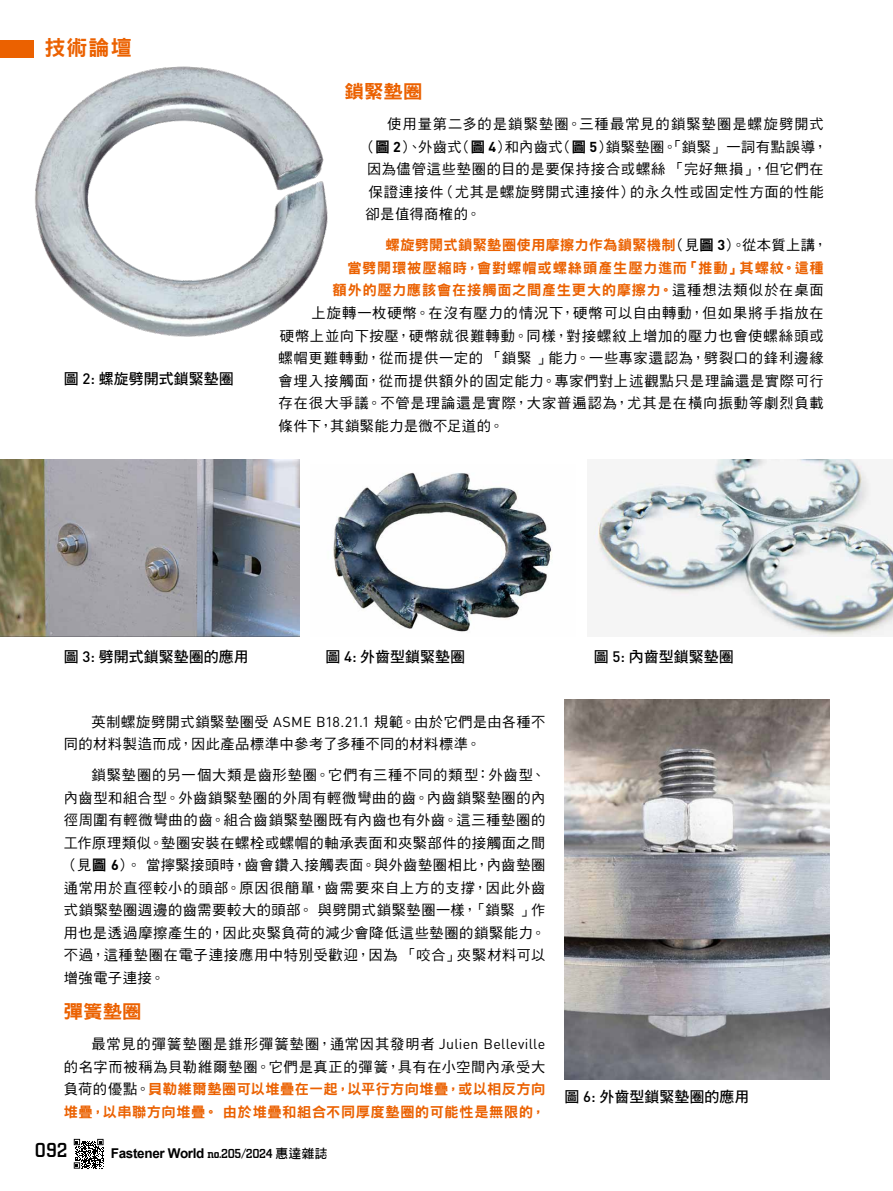
<style>
.page{position:relative;width:893px;height:1191px;background:#fff}
.page>*{position:absolute;margin:0;border:0;box-sizing:border-box;transform-origin:0 0}
.t1{font:21px "DF Hei Std W9";color:#eb6100}
.t2{font:500 21px "City D";color:#000}
.t3{font:18.6px "DF Hei Std W9";color:#eb6100;scale:1.05 1}
.t4{font:15px "DF Hei Std W7";color:#000}
.t5{font:14.25px/22.5px "DF Hei Std W5";letter-spacing:.05em;color:#000;text-align:justify}
.t6{font:14.25px/22.5px "DF Hei Std W9";letter-spacing:.04em;color:#eb6100;text-align:right}
.t7{font:14.25px/22.5px "DF Hei Std W5";letter-spacing:.03em;color:#000}
.t8{font:14.25px "DF Hei Std W5";letter-spacing:.075em;color:#000}
.t9{font:700 13.5px "Arial";letter-spacing:-.025em;color:#000}
.s1{font-family:"DIN Pro";font-weight:500}
.s2{font-family:"DF Hei Std W9"}
.s3{font-family:"DIN Pro";font-weight:700}
.s4{font-family:"DF Hei Std W5";color:#000}
.s5{color:#000}
.s6{font-family:"DIN Pro";font-weight:700;color:#000}
.s7{font-family:"DIN Pro"}
.s8{font-family:"City D";font-weight:500}
.s9{font-family:"DF Hei Std W7";font-weight:400;font-size:12.75px}
</style>
<div class="page">
<div style="left:0;top:40px;width:34px;height:17px;background:#eb6100"></div>
<svg style="left:74px;top:1138px;width:30px;height:30px"></svg>
<img style="left:1px;top:57px;width:327px;height:280px">
<img style="left:0;top:459px;width:299px;height:177px">
<img style="left:333px;top:472px;width:219px;height:160px">
<img style="left:593px;top:459px;width:300px;height:177px">
<img style="left:564px;top:699px;width:265px;height:380px">
<h1 class="t1" style="left:45px;top:36px;width:89px">技術論壇</h1>
<p class="t4" style="left:64px;top:370px;width:171px">圖 <span class="s1">2:</span> 螺旋劈開式鎖緊墊圈</p>
<h2 class="t3" style="left:345px;top:82px;width:76px">鎖緊墊圈</h2>
<p class="t8" style="left:387px;top:117px;width:438px">使用量第二多的是鎖緊墊圈。三種最常見的鎖緊墊圈是螺旋劈開式</p>
<p class="t5" style="left:362px;top:135px;width:467px">（<span class="s2">圖</span> <span class="s3">2</span>）、外齒式（<span class="s2">圖</span> <span class="s3">4</span>）和內齒式（<span class="s2">圖</span> <span class="s3">5</span>）鎖緊墊圈。「鎖緊」一詞有點誤導，</p>
<p class="t5" style="left:367px;top:158px;width:458px">因為儘管這些墊圈的目的是要保持接合或螺絲「完好無損」，但它們在</p>
<p class="t5" style="left:368px;top:180px;width:457px">保證連接件（尤其是螺旋劈開式連接件）的永久性或固定性方面的性能</p>
<p class="t5" style="left:365px;top:203px;width:117px">卻是值得商榷的。</p>
<p class="t6" style="left:332px;top:234px;width:496px">螺旋劈開式鎖緊墊圈使用摩擦力作為鎖緊機制<span class="s4">（見</span><span class="s5">圖</span> <span class="s6">3</span><span class="s4">）。從本質上講，<br></span>當劈開環被壓縮時，會對螺帽或螺絲頭產生壓力進而「推動」其螺紋。這種<br>額外的壓力應該會在接觸面之間產生更大的摩擦力。<span class="s4">這種想法類似於在桌面</span></p>
<p class="t5" style="left:278px;top:301px;width:547px;text-indent:33px">上旋轉一枚硬幣。在沒有壓力的情況下，硬幣可以自由轉動，但如果將手指放在硬幣上並向下按壓，硬幣就很難轉動。同樣，對接螺紋上增加的壓力也會使螺絲頭或螺帽更難轉動，從而提供一定的「鎖緊」能力。一些專家還認為，劈裂口的鋒利邊緣會埋入接觸面，從而提供額外的固定能力。專家們對上述觀點只是理論還是實際可行存在很大爭議。不管是理論還是實際，大家普遍認為，尤其是在橫向振動等劇烈負載條件下，其鎖緊能力是微不足道的。</p>
<p class="t4" style="left:64px;top:648px;width:186px">圖 <span class="s1">3:</span> 劈開式鎖緊墊圈的應用</p>
<p class="t4" style="left:325px;top:648px;width:141px">圖 <span class="s1">4:</span> 外齒型鎖緊墊圈</p>
<p class="t4" style="left:594px;top:648px;width:141px">圖 <span class="s1">5:</span> 內齒型鎖緊墊圈</p>
<p class="t7" style="left:64px;top:710px;width:483px;text-indent:28px">英制螺旋劈開式鎖緊墊圈受 <span class="s7">ASME B18.21.1</span> 規範。由於它們是由各種不同的材料製造而成，因此產品標準中參考了多種不同的材料標準。</p>
<p class="t5" style="left:64px;top:764px;width:483px;text-indent:28px">鎖緊墊圈的另一個大類是齒形墊圈。它們有三種不同的類型：外齒型、內齒型和組合型。外齒鎖緊墊圈的外周有輕微彎曲的齒。內齒鎖緊墊圈的內徑周圍有輕微彎曲的齒。組合齒鎖緊墊圈既有內齒也有外齒。這三種墊圈的工作原理類似。墊圈安裝在螺栓或螺帽的軸承表面和夾緊部件的接觸面之間（見<span class="s2">圖</span> <span class="s3">6</span>）。當擰緊接頭時，齒會鑽入接觸表面。與外齒墊圈相比，內齒墊圈通常用於直徑較小的頭部。原因很簡單，齒需要來自上方的支撐，因此外齒式鎖緊墊圈週邊的齒需要較大的頭部。與劈開式鎖緊墊圈一樣，「鎖緊」作用也是透過摩擦產生的，因此夾緊負荷的減少會降低這些墊圈的鎖緊能力。不過，這種墊圈在電子連接應用中特別受歡迎，因為「咬合」夾緊材料可以增強電子連接。</p>
<h2 class="t3" style="left:64px;top:1001px;width:76px">彈簧墊圈</h2>
<p class="t5" style="left:64px;top:1032px;width:483px;text-align:right">最常見的彈簧墊圈是錐形彈簧墊圈，通常因其發明者 <span class="s7">Julien Belleville<br></span>的名字而被稱為貝勒維爾墊圈。它們是真正的彈簧，具有在小空間內承受大</p>
<p class="t6" style="left:64px;top:1077px;width:483px;text-align:left"><span class="s4">負荷的優點。</span>貝勒維爾墊圈可以堆疊在一起，以平行方向堆疊，或以相反方向堆疊，以串聯方向堆疊。由於堆疊和組合不同厚度墊圈的可能性是無限的，</p>
<h1 class="t2" style="left:35px;top:1138px;width:34px">092</h1>
<p class="t9" style="left:111px;top:1144px;width:218px">Fastener World <span class="s8">no.205/2024</span> <span class="s9">惠達雜誌</span></p>
<p class="t4" style="left:564px;top:1088px;width:186px">圖 <span class="s1">6:</span> 外齒型鎖緊墊圈的應用</p>
</div>
